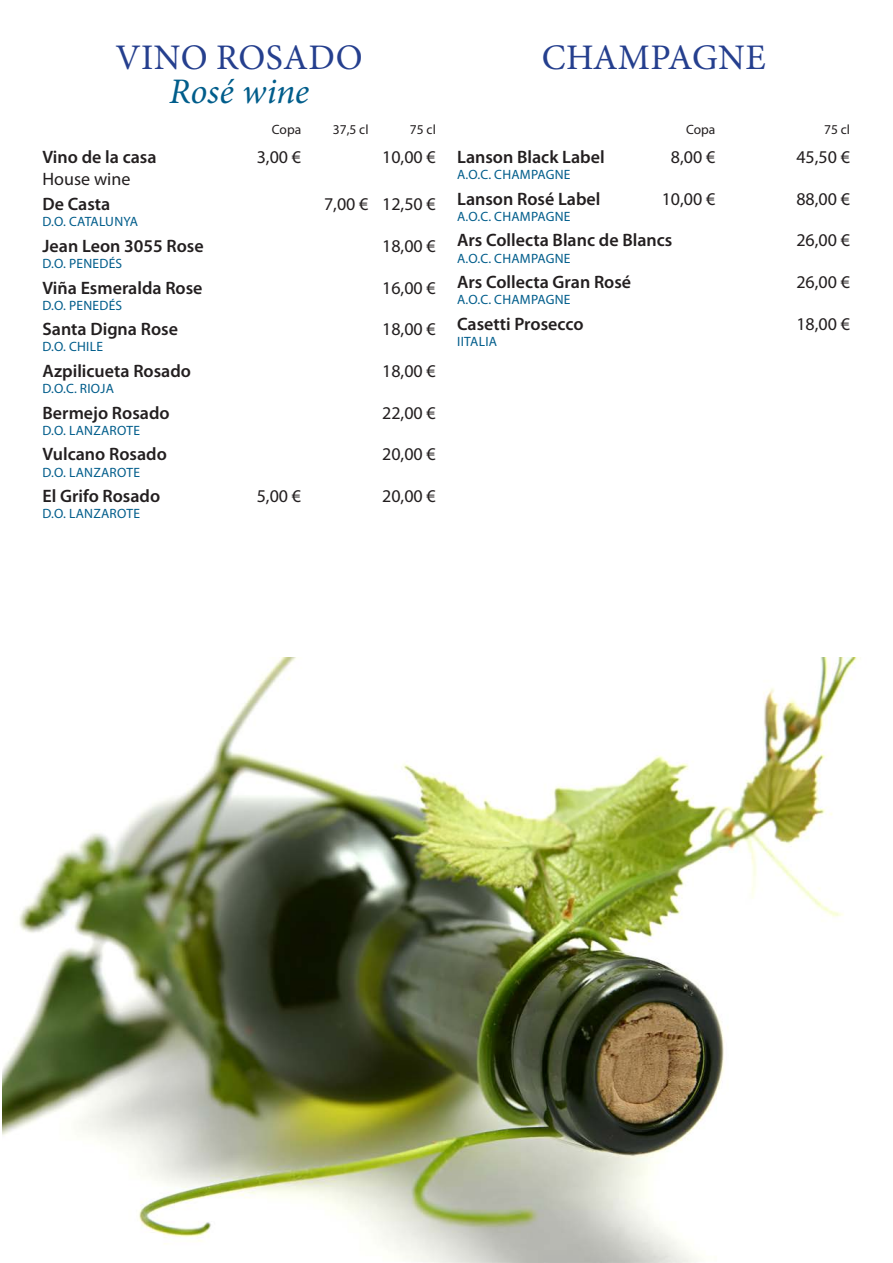
<style>
.page{position:relative;width:893px;height:1263px;background:#fff}
.page>*{position:absolute;margin:0;border:0;box-sizing:border-box;transform-origin:0 0}
.t1{font:36px "Minion Pro";letter-spacing:.01em;color:#253f8e}
.t2{font:italic 36px "Minion Pro";letter-spacing:-.005em;color:#005d8b}
.t3{font:600 18px "Myriad Pro";color:#231f20}
.t4{font:18px "Myriad Pro";color:#231f20}
.t5{font:13.5px "Myriad Pro";letter-spacing:.02em;color:#005d8b}
.t6{font:13.5px "Myriad Pro";color:#231f20}
.t7{font:13.5px "Myriad Pro";color:#005d8b}
</style>
<div class="page">
<img style="left:3px;top:657px;width:855px;height:606px">
<p class="t1" style="left:116px;top:36px;width:249px">VINO ROSADO</p>
<p class="t2" style="left:169px;top:70px;width:142px">Rosé wine</p>
<p class="t6" style="left:272px;top:122px;width:31px">Copa</p>
<p class="t6" style="left:333px;top:122px;width:37px">37,5 cl</p>
<p class="t6" style="left:410px;top:122px;width:27px">75 cl</p>
<p class="t3" style="left:43px;top:147px;width:116px">Vino de la casa</p>
<p class="t4" style="left:43px;top:169px;width:89px">House wine</p>
<p class="t4" style="left:257px;top:147px;width:46px">3,00 €</p>
<p class="t4" style="left:382px;top:147px;width:55px">10,00 €</p>
<p class="t3" style="left:43px;top:194px;width:69px">De Casta</p>
<p class="t7" style="left:43px;top:214px;width:97px">D.O. CATALUNYA</p>
<p class="t4" style="left:324px;top:194px;width:46px">7,00 €</p>
<p class="t4" style="left:382px;top:194px;width:55px">12,50 €</p>
<p class="t3" style="left:43px;top:236px;width:163px">Jean Leon 3055 Rose</p>
<p class="t5" style="left:43px;top:256px;width:81px">D.O. PENEDÉS</p>
<p class="t4" style="left:382px;top:236px;width:55px">18,00 €</p>
<p class="t3" style="left:43px;top:277px;width:162px">Viña Esmeralda Rose</p>
<p class="t5" style="left:43px;top:298px;width:81px">D.O. PENEDÉS</p>
<p class="t4" style="left:382px;top:278px;width:55px">16,00 €</p>
<p class="t3" style="left:43px;top:319px;width:137px">Santa Digna Rose</p>
<p class="t5" style="left:43px;top:339px;width:62px">D.O. CHILE</p>
<p class="t4" style="left:382px;top:319px;width:55px">18,00 €</p>
<p class="t3" style="left:43px;top:361px;width:150px">Azpilicueta Rosado</p>
<p class="t5" style="left:43px;top:381px;width:73px">D.O.C. RIOJA</p>
<p class="t4" style="left:382px;top:361px;width:55px">18,00 €</p>
<p class="t3" style="left:43px;top:403px;width:129px">Bermejo Rosado</p>
<p class="t5" style="left:43px;top:423px;width:99px">D.O. LANZAROTE</p>
<p class="t4" style="left:382px;top:403px;width:55px">22,00 €</p>
<p class="t3" style="left:43px;top:444px;width:126px">Vulcano Rosado</p>
<p class="t5" style="left:43px;top:465px;width:99px">D.O. LANZAROTE</p>
<p class="t4" style="left:382px;top:444px;width:55px">20,00 €</p>
<p class="t3" style="left:43px;top:486px;width:119px">El Grifo Rosado</p>
<p class="t5" style="left:43px;top:506px;width:99px">D.O. LANZAROTE</p>
<p class="t4" style="left:257px;top:486px;width:46px">5,00 €</p>
<p class="t4" style="left:382px;top:486px;width:55px">20,00 €</p>
<p class="t1" style="left:542px;top:36px;width:226px">CHAMPAGNE</p>
<p class="t3" style="left:457px;top:147px;width:149px">Lanson Black Label</p>
<p class="t5" style="left:457px;top:167px;width:115px">A.O.C. CHAMPAGNE</p>
<p class="t6" style="left:686px;top:122px;width:31px">Copa</p>
<p class="t6" style="left:824px;top:122px;width:27px">75 cl</p>
<p class="t4" style="left:671px;top:147px;width:46px">8,00 €</p>
<p class="t4" style="left:796px;top:147px;width:55px">45,50 €</p>
<p class="t3" style="left:457px;top:189px;width:145px">Lanson Rosé Label</p>
<p class="t5" style="left:457px;top:209px;width:115px">A.O.C. CHAMPAGNE</p>
<p class="t4" style="left:662px;top:189px;width:55px">10,00 €</p>
<p class="t4" style="left:796px;top:189px;width:55px">88,00 €</p>
<p class="t3" style="left:457px;top:230px;width:217px">Ars Collecta Blanc de Blancs</p>
<p class="t5" style="left:457px;top:251px;width:115px">A.O.C. CHAMPAGNE</p>
<p class="t4" style="left:796px;top:231px;width:55px">26,00 €</p>
<p class="t3" style="left:457px;top:272px;width:176px">Ars Collecta Gran Rosé</p>
<p class="t5" style="left:457px;top:292px;width:115px">A.O.C. CHAMPAGNE</p>
<p class="t3" style="left:457px;top:314px;width:128px">Casetti Prosecco</p>
<p class="t5" style="left:457px;top:334px;width:41px">IITALIA</p>
<p class="t4" style="left:796px;top:272px;width:55px">26,00 €</p>
<p class="t4" style="left:796px;top:314px;width:55px">18,00 €</p>
</div>
